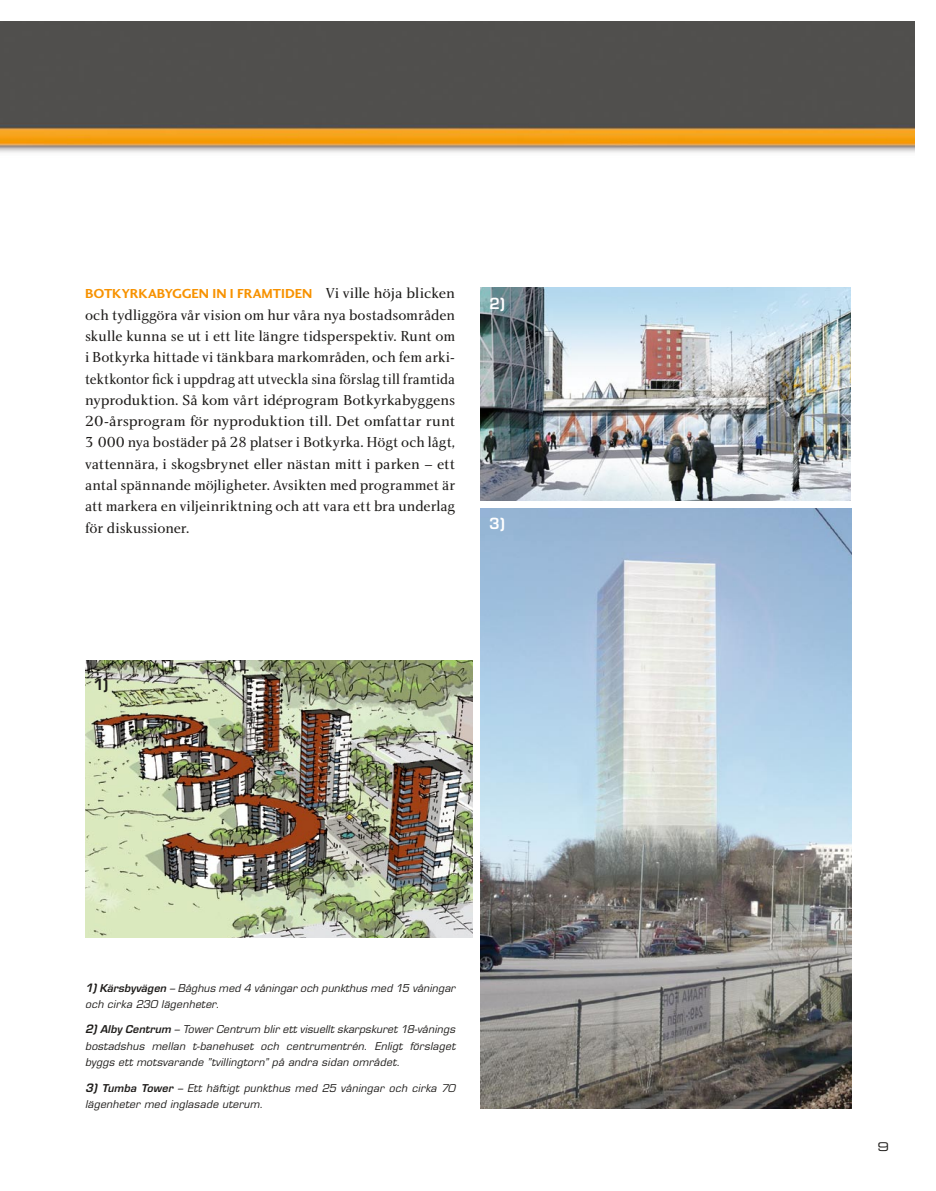
<style>
.page{position:relative;width:936px;height:1191px;background:#fff}
.page>*{position:absolute;margin:0;border:0;box-sizing:border-box;transform-origin:0 0}
.t1{font:15px/21.3px "Charlotte Book Plain";letter-spacing:-.005em;color:#1d1b19;text-align:justify}
.t2{font:600 15px "Eurostile";color:#fff}
.t3{font:600 15px "Eurostile";color:#1d1b19}
.t4{font:13.5px "Charlotte Sans Bold Plain";color:#f79200;scale:1.04 1}
.t5{font:italic 10.5px/16.5px "Eurostile";letter-spacing:.025em;color:#1d1b19}
.s1{font-family:"Charlotte Book Plain";font-size:15px;color:#1d1b19}
.s2{font-weight:600;font-size:11.25px}
.s3{font-weight:600}
</style>
<div class="page">
<img style="left:480px;top:288px;width:370px;height:213px">
<img style="left:480px;top:508px;width:371px;height:600px">
<img style="left:85px;top:660px;width:388px;height:277px">
<img style="left:0;top:21px;width:914px;height:132px">
<p class="t4" style="left:85px;top:286px;width:357px">BOTKYRKABYGGEN IN I FRAMTIDEN <span class="s1">Vi ville höja blicken</span></p>
<p class="t1" style="left:85px;top:304px;width:371px">och tydliggöra vår vision om hur våra nya bostadsområden skulle kunna se ut i ett lite längre tidsperspektiv. Runt om i Botkyrka hittade vi tänkbara mark-områden, och fem arki&shy;tektkontor fick i uppdrag att utveckla sina förslag till framtida nyproduktion. Så kom vårt idéprogram Botkyrkabyggens 20-årsprogram för nyproduktion till. Det omfattar runt 3 000 nya bostäder på 28 platser i Botkyrka. Högt och lågt, vattennära, i skogsbrynet eller nästan mitt i parken – ett antal spännande möjligheter. Avsikten med programmet är att markera en viljeinriktning och att vara ett bra underlag för diskussioner.</p>
<p class="t2" style="left:489px;top:294px;width:17px">2)</p>
<p class="t2" style="left:489px;top:514px;width:17px">3)</p>
<p class="t3" style="left:94px;top:675px;width:16px">1)</p>
<p class="t5" style="left:85px;top:980px;width:371px"><span class="s2">1)</span> <span class="s3">Kärsbyvägen</span> – Båghus med 4 våningar och punkthus med 15 våningar och cirka 230 lägenheter.</p>
<p class="t5" style="left:85px;top:1021px;width:371px;text-align:justify"><span class="s2">2)</span> <span class="s3">Alby Centrum</span> – Tower Centrum blir ett visuellt skarpskuret 18-vånings bostadshus mellan t-banehuset och centrumentrén. Enligt förslaget byggs ett motsvarande ”tvillingtorn” på andra sidan området.</p>
<p class="t5" style="left:85px;top:1079px;width:371px"><span class="s2">3)</span> <span class="s3">Tumba Tower</span> – Ett häftigt punkthus med 25 våningar och cirka 70 lägenheter med inglasade uterum.</p>
</div>
